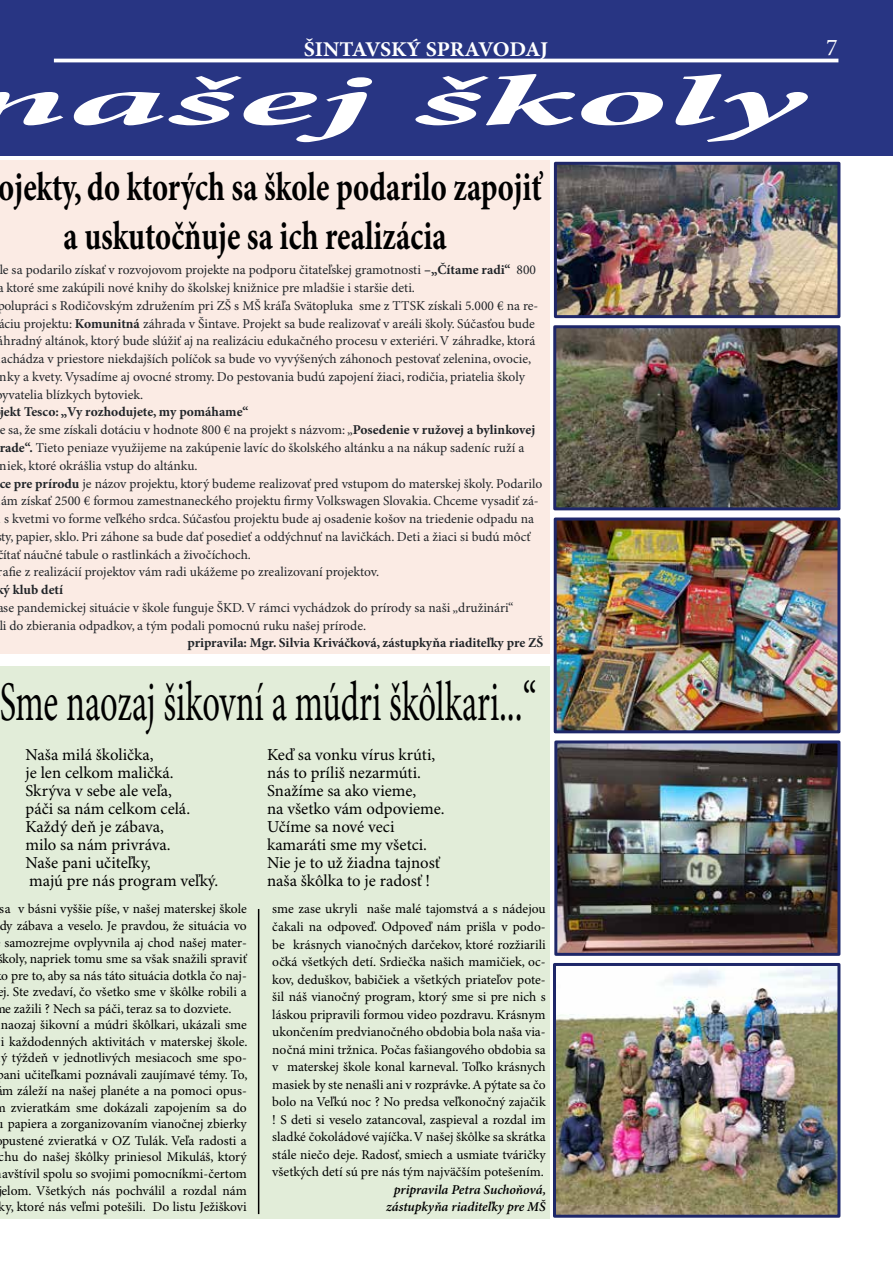
<style>
.page{position:relative;width:893px;height:1263px;background:#fff}
.page>*{position:absolute;margin:0;border:0;box-sizing:border-box;transform-origin:0 0}
.t1{font:italic 700 71.85px "Minion Pro";letter-spacing:-.005em;color:#fff;scale:2.66 1}
.t2{font:55.95px "Minion Pro";color:#000;scale:.62 1}
.t3{font:700 40.65px/48.8px "Minion Pro";color:#000;scale:.75 1}
.t4{font:24px "Minion Pro";color:#fff}
.t5{font:700 21px "Minion Pro";letter-spacing:-.015em;color:#fff;scale:1.05 1}
.t6{font:16.65px/18px "Minion Pro";color:#000}
.t7{font:13.5px/17.5px "Minion Pro";color:#000;text-align:justify}
.t8{font:13.5px/17.7px "Minion Pro";color:#212529}
.t9{font:700 13.5px "Minion Pro";color:#212529}
.t10{font:italic 600 13.5px/17.5px "Minion Pro";letter-spacing:-.005em;color:#000;text-align:center}
.s1{font-weight:700}
</style>
<div class="page">
<div style="left:0;top:161px;width:550px;height:493px;background:#fbebe4"></div>
<div style="left:0;top:666px;width:550px;height:552px;background:#e2edd9"></div>
<div style="left:0;top:0;width:893px;height:155px;background:#283583"></div>
<img style="left:558px;top:166px;width:278px;height:148px">
<div style="left:554px;top:162px;width:286px;height:156px;border:3px solid #1e2769"></div>
<img style="left:558px;top:521px;width:278px;height:208px">
<div style="left:554px;top:517px;width:286px;height:216px;border:3px solid #1e2769"></div>
<img style="left:557px;top:329px;width:279px;height:177px">
<div style="left:553px;top:325px;width:287px;height:185px;border:3px solid #1e2769"></div>
<img style="left:558px;top:744px;width:278px;height:208px">
<div style="left:554px;top:740px;width:286px;height:216px;border:3px solid #1e2769"></div>
<hr style="left:258px;top:909px;width:1px;height:305px;background:#000">
<img style="left:557px;top:967px;width:279px;height:247px">
<div style="left:553px;top:963px;width:287px;height:255px;border:3px solid #1e2769"></div>
<hr style="left:54px;top:59px;width:784px;height:3px;background:#fff">
<h3 class="t5" style="left:304px;top:37px;width:234px">ŠINTAVSKÝ SPRAVODAJ</h3>
<h3 class="t4" style="left:826px;top:33px;width:13px">7</h3>
<h1 class="t1" style="left:-37px;top:58px;width:318px">našej školy</h1>
<h3 class="t3" style="left:63px;top:165px;width:639px;text-indent:-65px">ojekty, do ktorých sa škole podarilo zapojiť a uskutočňuje sa ich realizácia</h3>
<p class="t8" style="left:-1px;top:262px;width:538px">le sa podarilo získať v rozvojovom projekte na podporu čitateľskej gramotnosti <span class="s1">–„Čítame radi“</span> 800</p>
<p class="t8" style="left:-3px;top:279px;width:419px">a ktoré sme zakúpili nové knihy do školskej knižnice pre mladšie i staršie deti.</p>
<p class="t8" style="left:-3px;top:297px;width:543px">polupráci s Rodičovským združením pri ZŠ s MŠ kráľa Svätopluka sme z TTSK získali 5.000 € na re-</p>
<p class="t8" style="left:-2px;top:315px;width:538px">áciu projektu: <span class="s1">Komunitná</span> záhrada v Šintave. Projekt sa bude realizovať v areáli školy. Súčasťou bude</p>
<p class="t8" style="left:-2px;top:333px;width:539px">áhradný altánok, ktorý bude slúžiť aj na realizáciu edukačného procesu v exteriéri. V záhradke, ktorá</p>
<p class="t8" style="left:1px;top:351px;width:531px">achádza v priestore niekdajších políčok sa bude vo vyvýšených záhonoch pestovať zelenina, ovocie,</p>
<p class="t8" style="left:0;top:368px;width:527px">nky a kvety. Vysadíme aj ovocné stromy. Do pestovania budú zapojení žiaci, rodičia, priatelia školy</p>
<p class="t8" style="left:2px;top:386px;width:143px">yvatelia blízkych bytoviek.</p>
<p class="t9" style="left:0;top:404px;width:250px">jekt Tesco: „Vy rozhodujete, my pomáhame“</p>
<p class="t8" style="left:-1px;top:422px;width:537px">e sa, že sme získali dotáciu v hodnote 800 € na projekt s názvom: „<span class="s1">Posedenie v ružovej a bylinkovej</span></p>
<p class="t8" style="left:0;top:439px;width:526px"><span class="s1">rade“.</span> Tieto peniaze využijeme na zakúpenie lavíc do školského altánku a na nákup sadeníc ruží a</p>
<p class="t8" style="left:0;top:457px;width:199px">niek, ktoré okrášlia vstup do altánku.</p>
<p class="t8" style="left:-1px;top:475px;width:545px"><span class="s1">ce pre prírodu</span> je názov projektu, ktorý budeme realizovať pred vstupom do materskej školy. Podarilo</p>
<p class="t8" style="left:1px;top:493px;width:539px">ám získať 2500 € formou zamestnaneckého projektu firmy Volkswagen Slovakia. Chceme vysadiť zá-</p>
<p class="t8" style="left:4px;top:510px;width:531px">s kvetmi vo forme veľkého srdca. Súčasťou projektu bude aj osadenie košov na triedenie odpadu na</p>
<p class="t8" style="left:1px;top:528px;width:531px">ty, papier, sklo. Pri záhone sa bude dať posedieť a oddýchnuť na lavičkách. Deti a žiaci si budú môcť</p>
<p class="t8" style="left:-3px;top:546px;width:255px">čítať náučné tabule o rastlinkách a živočíchoch.</p>
<p class="t8" style="left:-2px;top:564px;width:383px">rafie z realizácií projektov vám radi ukážeme po zrealizovaní projektov.</p>
<p class="t9" style="left:-3px;top:582px;width:68px">ký klub detí</p>
<p class="t8" style="left:-3px;top:599px;width:518px">ase pandemickej situácie v škole funguje ŠKD. V rámci vychádzok do prírody sa naši „družinári“ li do zbierania odpadkov, a tým podali pomocnú ruku našej prírode.</p>
<p class="t9" style="left:187px;top:635px;width:357px">pripravila: Mgr. Silvia Kriváčková, zástupkyňa riaditeľky pre ZŠ</p>
<h2 class="t2" style="left:-1px;top:669px;width:868px">Sme naozaj šikovní a múdri škôlkari...“</h2>
<p class="t6" style="left:26px;top:746px;width:194px">Naša milá školička,<br>je len celkom maličká.<br>Skrýva v sebe ale veľa,<br>páči sa nám celkom celá.<br>Každý deň je zábava,<br>milo sa nám privráva.<br>Naše pani učiteľky,<br>majú pre nás program veľký.</p>
<p class="t6" style="left:267px;top:746px;width:179px">Keď sa vonku vírus krúti, nás to príliš nezarmúti.<br>Snažíme sa ako vieme,<br>na všetko vám odpovieme.<br>Učíme sa nové veci kamaráti sme my všetci.<br>Nie je to už žiadna tajnosť naša škôlka to je radosť !</p>
<p class="t7" style="left:0;top:901px;width:248px">sa v básni vyššie píše, v našej materskej škole</p>
<p class="t7" style="left:-1px;top:917px;width:249px">dy zábava a veselo. Je pravdou, že situácia vo</p>
<p class="t7" style="left:4px;top:934px;width:244px">samozrejme ovplyvnila aj chod našej mater-</p>
<p class="t7" style="left:2px;top:950px;width:246px">koly, napriek tomu sme sa však snažili spraviť</p>
<p class="t7" style="left:1px;top:967px;width:247px">o pre to, aby sa nás táto situácia dotkla čo naj-</p>
<p class="t7" style="left:-3px;top:983px;width:251px">ej. Ste zvedaví, čo všetko sme v škôlke robili a</p>
<p class="t7" style="left:5px;top:1000px;width:228px">e zažili ? Nech sa páči, teraz sa to dozviete.</p>
<p class="t7" style="left:1px;top:1017px;width:247px">naozaj šikovní a múdri škôlkari, ukázali sme</p>
<p class="t7" style="left:1px;top:1033px;width:248px">i každodenných aktivitách v materskej škole.</p>
<p class="t7" style="left:1px;top:1050px;width:247px">ý týždeň v jednotlivých mesiacoch sme spo-</p>
<p class="t7" style="left:-3px;top:1066px;width:252px">pani učiteľkami poznávali zaujímavé témy. To,</p>
<p class="t7" style="left:2px;top:1083px;width:246px">m záleží na našej planéte a na pomoci opus-</p>
<p class="t7" style="left:11px;top:1099px;width:238px">zvieratkám sme dokázali zapojením sa do</p>
<p class="t7" style="left:-3px;top:1116px;width:251px">u papiera a zorganizovaním vianočnej zbierky</p>
<p class="t7" style="left:2px;top:1132px;width:246px">pustené zvieratká v OZ Tulák. Veľa radosti a</p>
<p class="t7" style="left:-1px;top:1149px;width:249px">chu do našej škôlky priniesol Mikuláš, ktorý</p>
<p class="t7" style="left:2px;top:1165px;width:246px">avštívil spolu so svojimi pomocníkmi-čertom</p>
<p class="t7" style="left:2px;top:1182px;width:247px">elom. Všetkých nás pochválil a rozdal nám</p>
<p class="t7" style="left:-1px;top:1198px;width:249px">ky, ktoré nás veľmi potešili. Do listu Ježiškovi</p>
<p class="t7" style="left:272px;top:901px;width:275px">sme zase ukryli naše malé tajomstvá a s nádejou čakali na odpoveď. Odpoveď nám prišla v podo&shy;be krásnych vianočných darčekov, ktoré rozžiarili očká všetkých detí. Srdiečka našich mamičiek, oc&shy;kov, deduškov, babičiek a všetkých priateľov pote&shy;šil náš vianočný program, ktorý sme si pre nich s láskou pripravili formou video pozdravu. Krásnym ukončením predvianočného obdobia bola naša via&shy;nočná mini tržnica. Počas fašiangového obdobia sa v materskej škole konal karneval. Toľko krásnych masiek by ste nenašli ani v rozprávke. A pýtate sa čo bolo na Veľkú noc ? No predsa veľkonočný zajačik ! S deti si veselo zatancoval, zaspieval a rozdal im sladké čokoládové vajíčka. V našej škôlke sa skrátka stále niečo deje. Radosť, smiech a usmiate tváričky všetkých detí sú pre nás tým najväčším potešením.</p>
<p class="t10" style="left:386px;top:1181px;width:162px">pripravila Petra Suchoňová, zástupkyňa riaditeľky pre MŠ</p>
</div>
